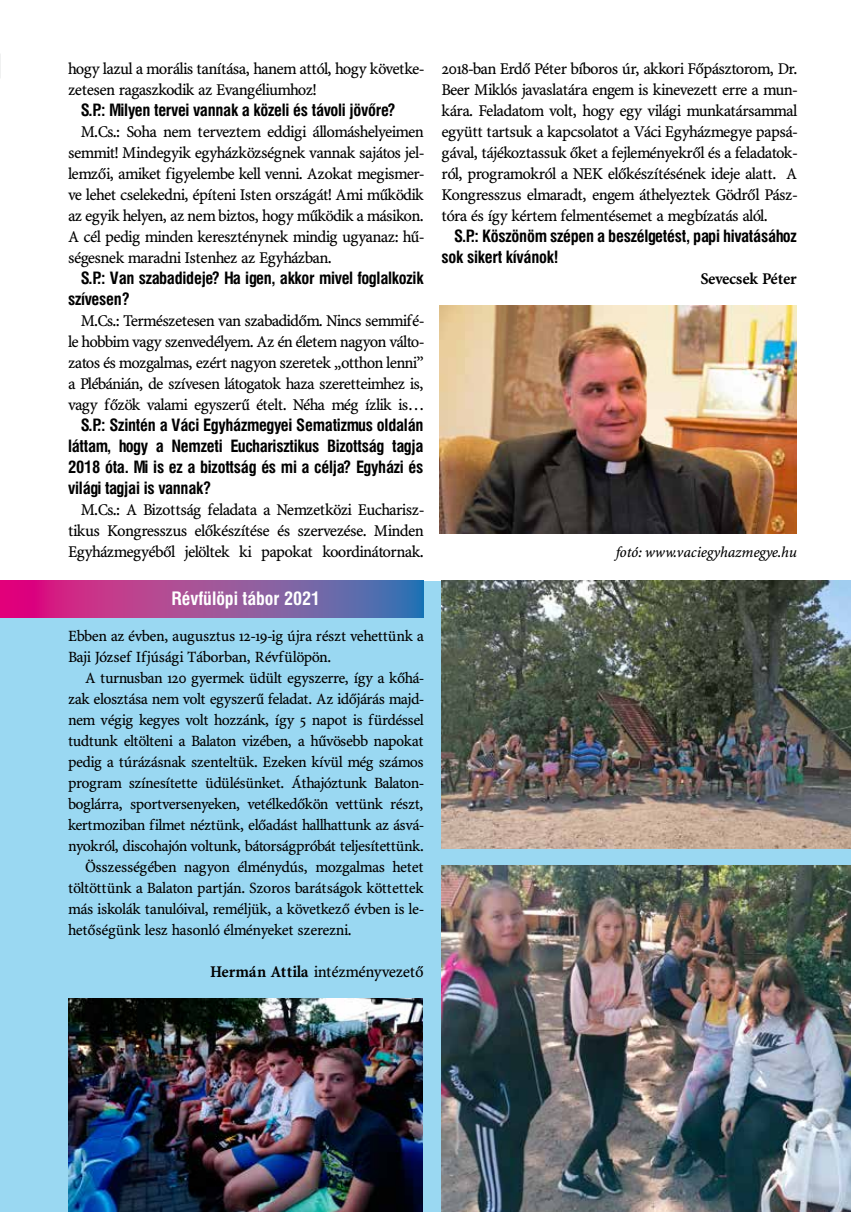
<style>
.page{position:relative;width:851px;height:1212px;background:#fff}
.page>*{position:absolute;margin:0;border:0;box-sizing:border-box;transform-origin:0 0}
.t1{font:700 18px "Swiss 721 Cn PFL";color:#fff}
.t2{font:16.5px/21px "Minion PFL";letter-spacing:-.015em;color:#000;text-align:justify}
.t3{font:700 16.5px/21px "Swiss 721 Cn PFL";letter-spacing:-.015em;color:#000}
.t4{font:700 16.5px "Minion PFL";letter-spacing:-.015em;color:#000}
.t5{font:15.75px/21px "Minion PFL";letter-spacing:-.01em;color:#000}
.t6{font:italic 15px "Minion PFL";letter-spacing:-.015em;color:#000}
.s1{font-weight:700}
</style>
<div class="page">
<div style="left:0;top:581px;width:850px;height:631px;background:#9ad8f2"></div>
<svg style="left:0;top:581px;width:423px;height:36px;background:#994b98"></svg>
<img style="left:441px;top:581px;width:409px;height:267px">
<img style="left:441px;top:865px;width:409px;height:347px">
<img style="left:68px;top:998px;width:354px;height:214px">
<img style="left:439px;top:305px;width:357px;height:228px">
<p class="t2" style="left:68px;top:59px;width:357px">hogy lazul a morális tanítása, hanem attól, hogy követke&shy;zetesen ragaszkodik az Evangéliumhoz!</p>
<p class="t3" style="left:81px;top:100px;width:316px">S.P.: Milyen tervei vannak a közeli és távoli jövőre?</p>
<p class="t2" style="left:68px;top:122px;width:357px;text-indent:13px">M.Cs.: Soha nem terveztem eddigi állomáshelyeimen semmit! Mindegyik egyházközségnek vannak sajátos jel&shy;lemzői, amiket figyelembe kell venni. Azokat megismer&shy;ve lehet cselekedni, építeni Isten országát! Ami működik az egyik helyen, az nem biztos, hogy működik a másikon.<br>A cél pedig minden kereszténynek mindig ugyanaz: hű&shy;ségesnek maradni Istenhez az Egyházban.</p>
<p class="t3" style="left:68px;top:268px;width:357px;text-indent:13px">S.P.: Van szabadideje? Ha igen, akkor mivel foglalkozik szívesen?</p>
<p class="t2" style="left:68px;top:311px;width:357px;text-indent:13px">M.Cs.: Természetesen van szabadidőm. Nincs semmifé&shy;le hobbim vagy szenvedélyem. Az én életem nagyon válto&shy;zatos és mozgalmas, ezért nagyon szeretek „otthon lenni” a Plébánián, de szívesen látogatok haza szeretteimhez is, vagy főzök valami egyszerű ételt. Néha még ízlik is…</p>
<p class="t3" style="left:68px;top:415px;width:357px;text-align:justify;text-indent:13px">S.P.: Szintén a Váci Egyházmegyei Sematizmus oldalán láttam, hogy a Nemzeti Eucharisztikus Bizottság tagja 2018 óta. Mi is ez a bizottság és mi a célja? Egyházi és világi tagjai is vannak?</p>
<p class="t2" style="left:68px;top:500px;width:357px;text-indent:13px">M.Cs.: A Bizottság feladata a Nemzetközi Eucharisz&shy;tikus Kongresszus előkészítése és szervezése. Minden Egyházmegyéből jelöltek ki papokat koordinátornak.</p>
<p class="t1" style="left:171px;top:588px;width:150px">Révfülöpi tábor 2021</p>
<p class="t5" style="left:68px;top:626px;width:357px">Ebben az évben, augusztus 12-19-ig újra részt vehettünk a<br>Baji József Ifjúsági Táborban, Révfülöpön.</p>
<p class="t5" style="left:85px;top:668px;width:340px">A turnusban 120 gyermek üdült egyszerre, így a kőhá-</p>
<p class="t5" style="left:68px;top:689px;width:357px">zak elosztása nem volt egyszerű feladat. Az időjárás majd-</p>
<p class="t5" style="left:68px;top:710px;width:357px">nem végig kegyes volt hozzánk, így 5 napot is fürdéssel</p>
<p class="t5" style="left:68px;top:731px;width:357px">tudtunk eltölteni a Balaton vizében, a hűvösebb napokat</p>
<p class="t5" style="left:68px;top:752px;width:357px">pedig a túrázásnak szenteltük. Ezeken kívül még számos</p>
<p class="t5" style="left:68px;top:773px;width:357px">program színesítette üdülésünket. Áthajóztunk Balaton-</p>
<p class="t5" style="left:68px;top:794px;width:357px">boglárra, sportversenyeken, vetélkedőkön vettünk részt,</p>
<p class="t5" style="left:68px;top:815px;width:357px">kertmoziban filmet néztünk, előadást hallhattunk az ásvá-</p>
<p class="t5" style="left:68px;top:836px;width:357px">nyokról, discohajón voltunk, bátorságpróbát teljesítettünk.</p>
<p class="t5" style="left:85px;top:857px;width:340px">Összességében nagyon élménydús, mozgalmas hetet</p>
<p class="t5" style="left:68px;top:878px;width:357px">töltöttünk a Balaton partján. Szoros barátságok köttettek</p>
<p class="t5" style="left:68px;top:899px;width:357px">más iskolák tanulóival, reméljük, a következő évben is le-</p>
<p class="t5" style="left:68px;top:920px;width:285px">hetőségünk lesz hasonló élményeket szerezni.</p>
<p class="t2" style="left:210px;top:962px;width:215px"><span class="s1">Hermán Attila</span> intézményvezető</p>
<p class="t2" style="left:441px;top:59px;width:357px">2018-ban Erdő Péter bíboros úr, akkori Főpásztorom, Dr.<br>Beer Miklós javaslatára engem is kinevezett erre a mun&shy;kára. Feladatom volt, hogy egy világi munkatársammal együtt tartsuk a kapcsolatot a Váci Egyházmegye papsá&shy;gával, tájékoztassuk őket a fejleményekről és a feladatok&shy;ról, programokról a NEK előkészítésének ideje alatt. A Kongresszus elmaradt, engem áthelyeztek Gödről Pász&shy;tóra és így kértem felmentésemet a megbízatás alól.</p>
<p class="t3" style="left:441px;top:226px;width:357px;text-indent:13px">S.P.: Köszönöm szépen a beszélgetést, papi hivatásához sok sikert kívánok!</p>
<p class="t4" style="left:700px;top:270px;width:98px">Sevecsek Péter</p>
<p class="t6" style="left:615px;top:544px;width:183px">fotó: www.vaciegyhazmegye.hu</p>
</div>
